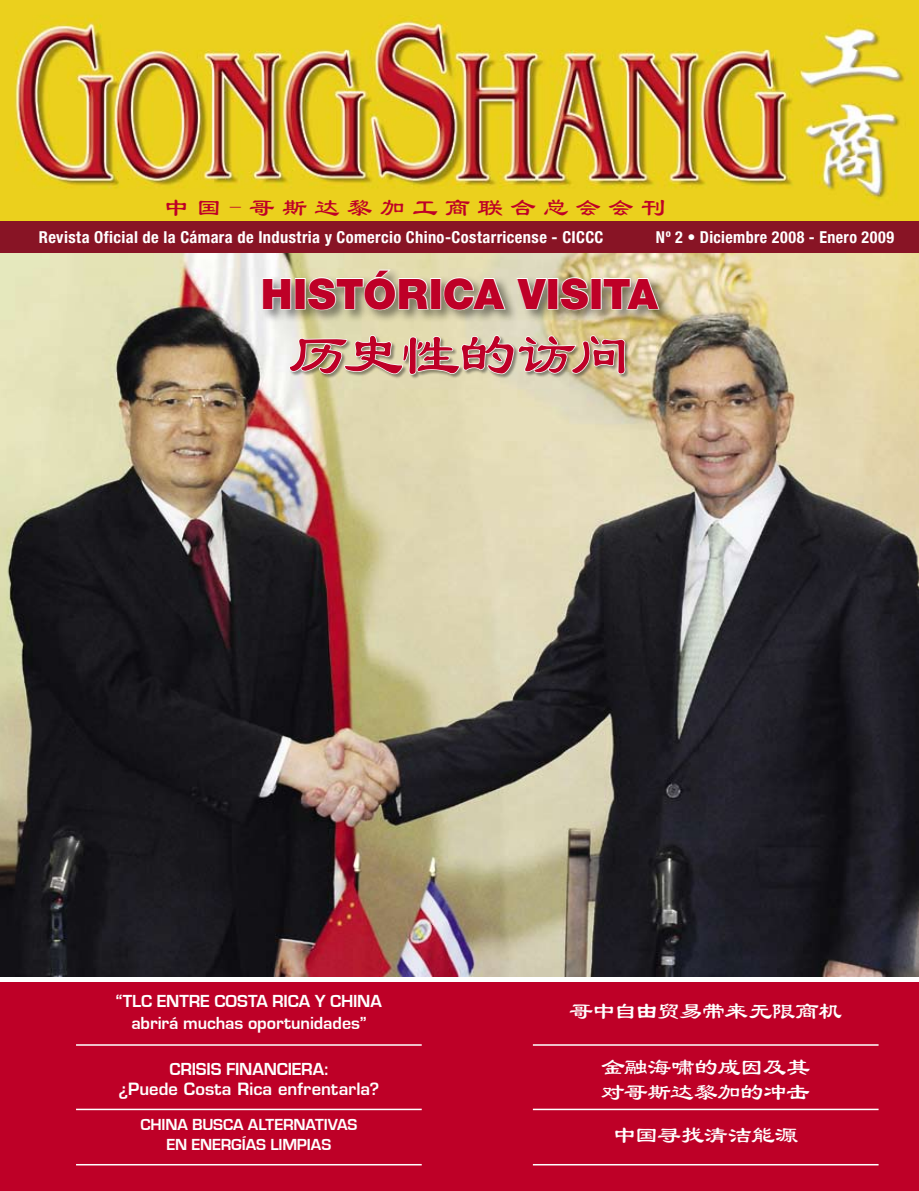
<style>
.page{position:relative;width:919px;height:1191px;background:#fff}
.page>*{position:absolute;margin:0;border:0;box-sizing:border-box;transform-origin:0 0}
.t1{font:60px "Li Su";letter-spacing:-.055em;color:#be0027}
.t2{font:900 42px "Helvetica Neue";letter-spacing:.005em;color:#be0027}
.t3{font:25.5px "Li Su";letter-spacing:.28em;color:#be0027}
.t4{font:24px/25.5px "Li Su";letter-spacing:-.04em;color:#fff}
.t5{font:700 18px/21.6px "Eurostile";letter-spacing:-.01em;color:#fff;text-align:center}
.t6{font:700 condensed 16.5px "Helvetica Neue";letter-spacing:.025em;color:#fff}
.t7{font:700 16.5px/19.8px "Eurostile";letter-spacing:-.01em;color:#fff;text-align:center}
.t8{font:600 16.5px "Eurostile";letter-spacing:.005em;color:#fff}
</style>
<div class="page">
<div style="left:0;top:982px;width:918px;height:209px;background:#be0027"></div>
<img style="left:0;top:253px;width:918px;height:723px">
<img style="left:0;top:0;width:918px;height:221px">
<div style="left:0;top:221px;width:918px;height:32px;background:#881425"></div>
<hr style="left:76px;top:1164px;width:345px;height:1px;background:#fff">
<hr style="left:76px;top:1108px;width:345px;height:2px;background:#fff">
<hr style="left:76px;top:1044px;width:345px;height:1px;background:#fff">
<hr style="left:533px;top:1164px;width:345px;height:1px;background:#fff">
<hr style="left:533px;top:1108px;width:345px;height:2px;background:#fff">
<hr style="left:533px;top:1044px;width:345px;height:1px;background:#fff">
<div style="left:260px;top:267px;width:412px;height:56px;background:#000;opacity:.46"></div>
<svg style="left:262px;top:277px;width:30px;height:33px"></svg>
<div style="left:295px;top:278px;width:10px;height:31px;border:2px solid #fff"></div>
<svg style="left:307px;top:268px;width:123px;height:43px;background:#c0bc9f"></svg>
<div style="left:430px;top:278px;width:11px;height:31px;border:2px solid #fff"></div>
<svg style="left:443px;top:276px;width:63px;height:35px;background:#bcb8a2"></svg>
<svg style="left:515px;top:277px;width:33px;height:33px"></svg>
<div style="left:547px;top:278px;width:11px;height:31px;border:2px solid #fff"></div>
<svg style="left:559px;top:276px;width:30px;height:35px"></svg>
<div style="left:591px;top:278px;width:10px;height:31px;border:2px solid #fff"></div>
<svg style="left:602px;top:277px;width:58px;height:34px;background:#bab298"></svg>
<div style="left:289px;top:335px;width:341px;height:45px;background:#000;opacity:.4"></div>
<svg style="left:289px;top:334px;width:337px;height:41px;background:#ccc6ad"></svg>
<h3 class="t3" style="left:164px;top:194px;width:504px">中国-哥斯达黎加工商联合总会会刊</h3>
<p class="t6" style="left:39px;top:227px;width:566px">Revista Oficial de la Cámara de Industria y Comercio Chino-Costarricense - CICCC</p>
<p class="t6" style="left:656px;top:227px;width:239px">Nº 2 • Diciembre 2008 - Enero 2009</p>
<h2 class="t2" style="left:261px;top:269px;width:398px">HISTÓRICA VISITA</h2>
<h1 class="t1" style="left:288px;top:323px;width:343px">历史性的访问</h1>
<p class="t5" style="left:116px;top:991px;width:267px">“TLC ENTRE COSTA RICA Y CHINA<br>ABRIRÁ MUCHAS OPORTUNIDADES”</p>
<p class="t5" style="left:169px;top:1058px;width:160px">CRISIS FINANCIERA:</p>
<p class="t8" style="left:118px;top:1078px;width:262px">¿Puede Costa Rica enfrentarla?</p>
<p class="t7" style="left:140px;top:1114px;width:218px">CHINA BUSCA ALTERNATIVAS<br>EN ENERGÍAS LIMPIAS</p>
<h3 class="t4" style="left:569px;top:999px;width:274px">哥中自由贸易带来无限商机</h3>
<h3 class="t4" style="left:601px;top:1054px;width:211px">金融海啸的成因及其对哥斯达黎加的冲击</h3>
<h3 class="t4" style="left:612px;top:1122px;width:187px">中国寻找清洁能源</h3>
</div>
